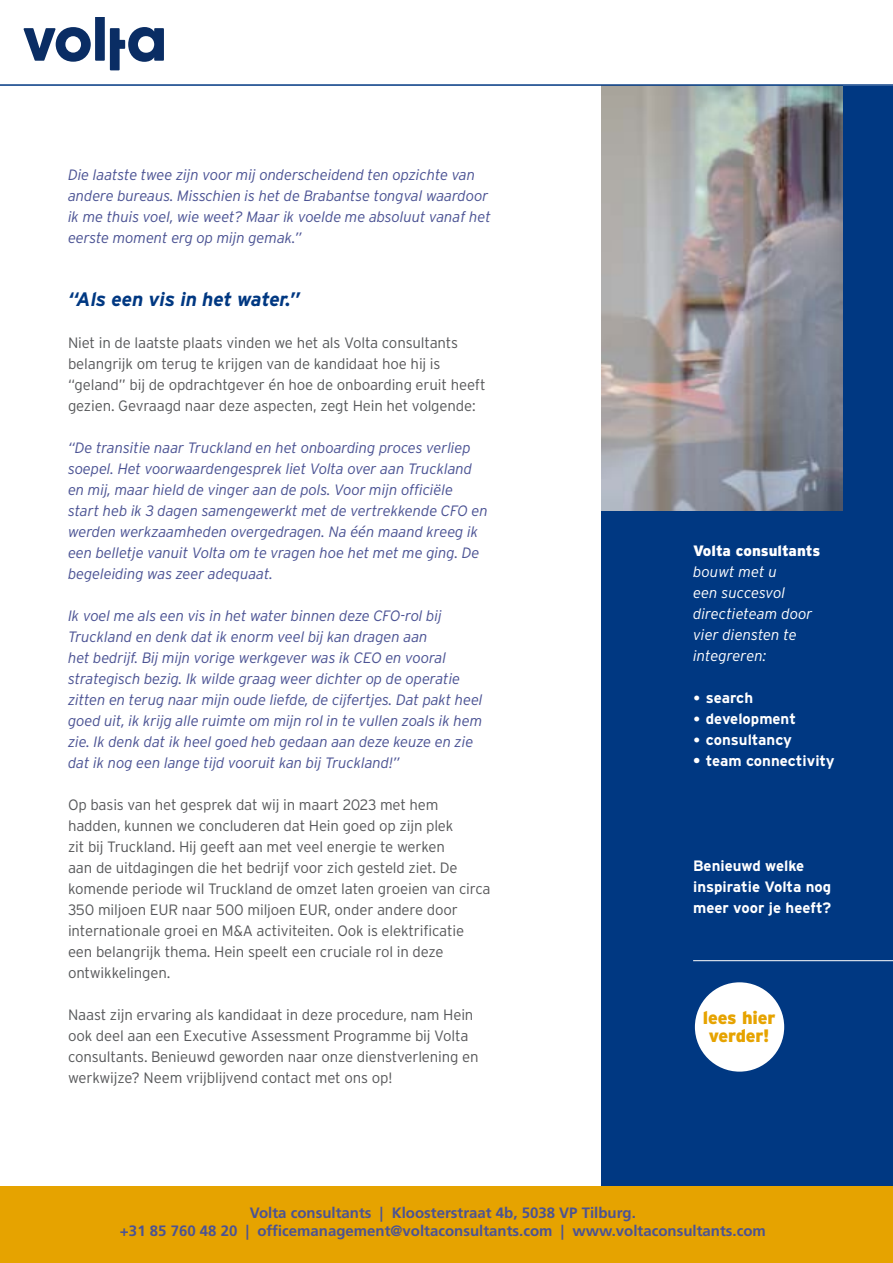
<style>
.page{position:relative;width:893px;height:1263px;background:#fff}
.page>*{position:absolute;margin:0;border:0;box-sizing:border-box;transform-origin:0 0}
.t1{font:italic 700 19.5px "Interstate";letter-spacing:-.01em;color:#003882}
.t2{font:900 18px/18px "Interstate";letter-spacing:-.01em;color:#e6a300;text-align:center}
.t3{font:italic 300 15px/21px "Interstate";letter-spacing:-.01em;color:#4b5394}
.t4{font:300 15px/21px "Interstate";letter-spacing:-.01em;color:#57585a}
.t5{font:700 15px/18px "Frutiger LT Std";color:#4b5394;text-align:center}
.t6{font:700 15px/21px "Interstate";color:#fff}
.t7{font:italic 300 15px/21px "Interstate";color:#fff}
.t8{font:900 15px "Interstate";color:#fff}
.s1{font-family:"DIN Pro"}
</style>
<div class="page">
<div style="left:601px;top:86px;width:292px;height:1100px;background:#003882"></div>
<div style="left:0;top:1186px;width:893px;height:77px;background:#e6a300"></div>
<svg style="left:24px;top:18px;width:140px;height:52px"></svg>
<img style="left:601px;top:86px;width:241px;height:424px">
<hr style="left:0;top:84px;width:893px;height:2px;background:#003882">
<div style="left:695px;top:982px;width:89px;height:89px;background:#fff;border-radius:50%"></div>
<hr style="left:693px;top:960px;width:200px;height:1px;background:#fff">
<p class="t3" style="left:68px;top:164px;width:424px">Die laatste twee zijn voor mij onderscheidend ten opzichte van andere bureaus. Misschien is het de Brabantse tongval waardoor ik me thuis voel, wie weet? Maar ik voelde me absoluut vanaf het eerste moment erg op mijn gemak.”</p>
<h1 class="t1" style="left:68px;top:288px;width:234px">“Als een vis in het water.”</h1>
<p class="t4" style="left:68px;top:332px;width:419px">Niet in de laatste plaats vinden we het als Volta consultants belangrijk om terug te krijgen van de kandidaat hoe hij is “geland” bij de opdrachtgever én hoe de onboarding eruit heeft gezien. Gevraagd naar deze aspecten, zegt Hein het volgende:</p>
<p class="t3" style="left:68px;top:437px;width:421px">“De transitie naar Truckland en het onboarding proces verliep soepel. Het voorwaardengesprek liet Volta over aan Truckland en mij, maar hield de vinger aan de pols. Voor mijn officiële start heb ik 3 dagen samengewerkt met de vertrekkende CFO en werden werkzaamheden overgedragen. Na één maand kreeg ik een belletje vanuit Volta om te vragen hoe het met me ging. De begeleiding was zeer adequaat.</p>
<p class="t3" style="left:68px;top:605px;width:416px">Ik voel me als een vis in het water binnen deze CFO-rol bij Truckland en denk dat ik enorm veel bij kan dragen aan<br>het bedrijf. Bij mijn vorige werkgever was ik CEO en vooral strategisch bezig. Ik wilde graag weer dichter op de operatie zitten en terug naar mijn oude liefde, de cijfertjes. Dat pakt heel goed uit, ik krijg alle ruimte om mijn rol in te vullen zoals ik hem zie. Ik denk dat ik heel goed heb gedaan aan deze keuze en zie dat ik nog een lange tijd vooruit kan bij Truckland!”</p>
<p class="t4" style="left:68px;top:794px;width:424px">Op basis van het gesprek dat wij in maart 2023 met hem hadden, kunnen we concluderen dat Hein goed op zijn plek<br>zit bij Truckland. Hij geeft aan met veel energie te werken<br>aan de uitdagingen die het bedrijf voor zich gesteld ziet. De komende periode wil Truckland de omzet laten groeien van circa 350 miljoen EUR naar 500 miljoen EUR, onder andere door internationale groei en M&amp;A activiteiten. Ook is elektrificatie een belangrijk thema. Hein speelt een cruciale rol in deze ontwikkelingen.</p>
<p class="t4" style="left:68px;top:1004px;width:412px">Naast zijn ervaring als kandidaat in deze procedure, nam Hein ook deel aan een Executive Assessment Programme bij Volta consultants. Benieuwd geworden naar onze dienstverlening en werkwijze? Neem vrijblijvend contact met ons op!</p>
<p class="t8" style="left:693px;top:542px;width:129px">Volta consultants</p>
<p class="t7" style="left:693px;top:561px;width:121px">bouwt met u<br>een succesvol directieteam door vier diensten te integreren:</p>
<p class="t6" style="left:693px;top:687px;width:61px"><span class="s1">•</span> search</p>
<p class="t6" style="left:693px;top:708px;width:104px"><span class="s1">•</span> development</p>
<p class="t6" style="left:693px;top:729px;width:101px"><span class="s1">•</span> consultancy</p>
<p class="t6" style="left:693px;top:750px;width:143px">• team connectivity</p>
<p class="t6" style="left:693px;top:855px;width:140px">Benieuwd welke inspiratie Volta nog meer voor je heeft?</p>
<p class="t2" style="left:703px;top:1008px;width:74px">lees hier verder!</p>
<p class="t5" style="left:120px;top:1204px;width:647px">Volta consultants | Kloosterstraat 4b, 5038 VP Tilburg.<br>+31 85 760 48 20 | officemanagement@voltaconsultants.com | www.voltaconsultants.com</p>
</div>
